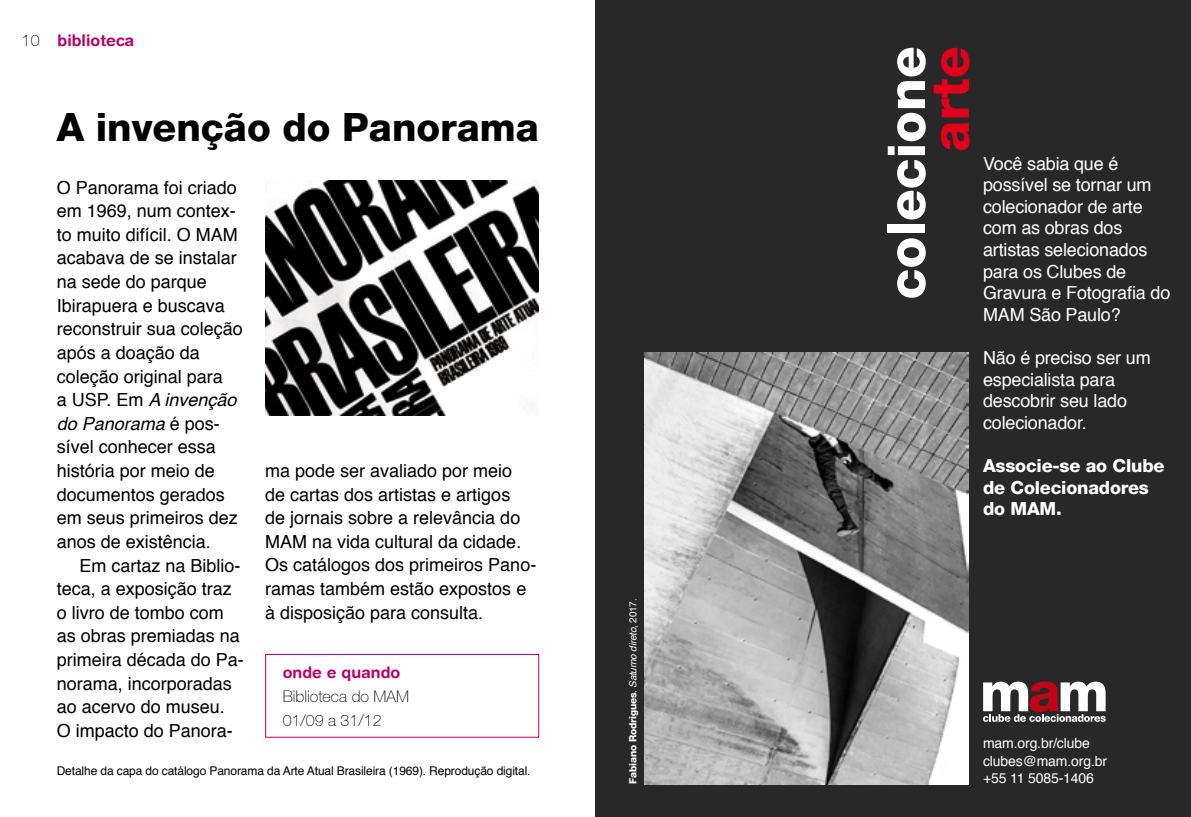
<style>
.page{position:relative;width:1191px;height:817px;background:#fff}
.page>*{position:absolute;margin:0;border:0;box-sizing:border-box;transform-origin:0 0}
.t1{font:800 52.2px "Helvetica 85";color:#fff}
.t2{font:800 52.2px "Helvetica 85";color:#e2001a}
.t3{font:800 38.8px "Helvetica 85";color:#000}
.t4{font:18px/23.6px "Helvetica";color:#000}
.t5{font:18px/21.6px "Helvetica";letter-spacing:-.01em;color:#fff}
.t6{font:800 18px/21.6px "Helvetica 85";letter-spacing:-.01em;color:#fff}
.t7{font:100 16px/23.6px "Helvetica 35";color:#000}
.t8{font:700 16px "Helvetica Rounded";color:#ba0068}
.t9{font:14px/17.6px "Helvetica";letter-spacing:-.01em;color:#fff}
.t10{font:12px "Helvetica";letter-spacing:-.01em;color:#000}
.t11{font:800 10px "Helvetica 85";letter-spacing:-.02em;color:#fff}
.s1{font-family:"Helvetica 35";font-weight:100;color:#000}
.s2{font-style:italic}
.s3{font-family:"Helvetica";font-weight:400}
.s4{font-family:"Helvetica";font-weight:400;font-style:italic}
</style>
<div class="page">
<img style="left:265px;top:180px;width:274px;height:236px">
<div style="left:595px;top:0;width:596px;height:816px;background:#282829"></div>
<img style="left:644px;top:352px;width:325px;height:432px">
<svg style="left:983px;top:681px;width:122px;height:40px"></svg>
<div style="left:265px;top:653px;width:274px;height:84px;border:1px solid #ba0068"></div>
<p class="t8" style="left:21px;top:30px;width:114px"><span class="s1">10</span> biblioteca</p>
<h2 class="t3" style="left:57px;top:104px;width:484px">A invenção do Panorama</h2>
<p class="t4" style="left:57px;top:176px;width:188px">O Panorama foi criado em 1969, num contex&shy;to muito difícil. O MAM acabava de se instalar na sede do parque<br>Ibirapuera e buscava reconstruir sua coleção após a doação da coleção original para<br>a USP. Em <span class="s2">A invenção do Panorama</span> é pos&shy;sível conhecer essa história por meio de documentos gerados em seus primeiros dez anos de existência.</p>
<p class="t4" style="left:57px;top:553px;width:189px;text-indent:23px">Em cartaz na Biblio&shy;teca, a exposição traz o livro de tombo com as obras premiadas na primeira década do Pa&shy;norama, incorporadas ao acervo do museu.<br>O impacto do Panora-</p>
<p class="t4" style="left:265px;top:459px;width:273px">ma pode ser avaliado por meio de cartas dos artistas e artigos<br>de jornais sobre a relevância do<br>MAM na vida cultural da cidade.<br>Os catálogos dos primeiros Pano&shy;ramas também estão expostos e à disposição para consulta.</p>
<p class="t8" style="left:283px;top:662px;width:119px">onde e quando</p>
<p class="t7" style="left:283px;top:684px;width:128px">Biblioteca do MAM<br>01/09 a 31/12</p>
<p class="t10" style="left:57px;top:761px;width:475px">Detalhe da capa do catálogo Panorama da Arte Atual Brasileira (1969). Reprodução digital.</p>
<p class="t11" style="left:627px;top:783px;width:186px;rotate:-90deg">Fabiano Rodrigues<span class="s3">.</span> <span class="s4">Saturno direto</span><span class="s3">, 2017.</span></p>
<h1 class="t1" style="left:875px;top:299px;width:254px;rotate:-90deg">colecione</h1>
<h1 class="t2" style="left:919px;top:152px;width:107px;rotate:-90deg">arte</h1>
<p class="t5" style="left:983px;top:153px;width:189px">Você sabia que é possível se tornar um colecionador de arte com as obras dos artistas selecionados para os Clubes de<br>Gravura e Fotografia do<br>MAM São Paulo?</p>
<p class="t5" style="left:983px;top:347px;width:169px">Não é preciso ser um especialista para descobrir seu lado colecionador.</p>
<p class="t6" style="left:983px;top:455px;width:183px">Associe-se ao Clube de Colecionadores do MAM.</p>
<p class="t9" style="left:983px;top:734px;width:125px">mam.org.br/clube clubes@mam.org.br +55 11 5085-1406</p>
</div>
